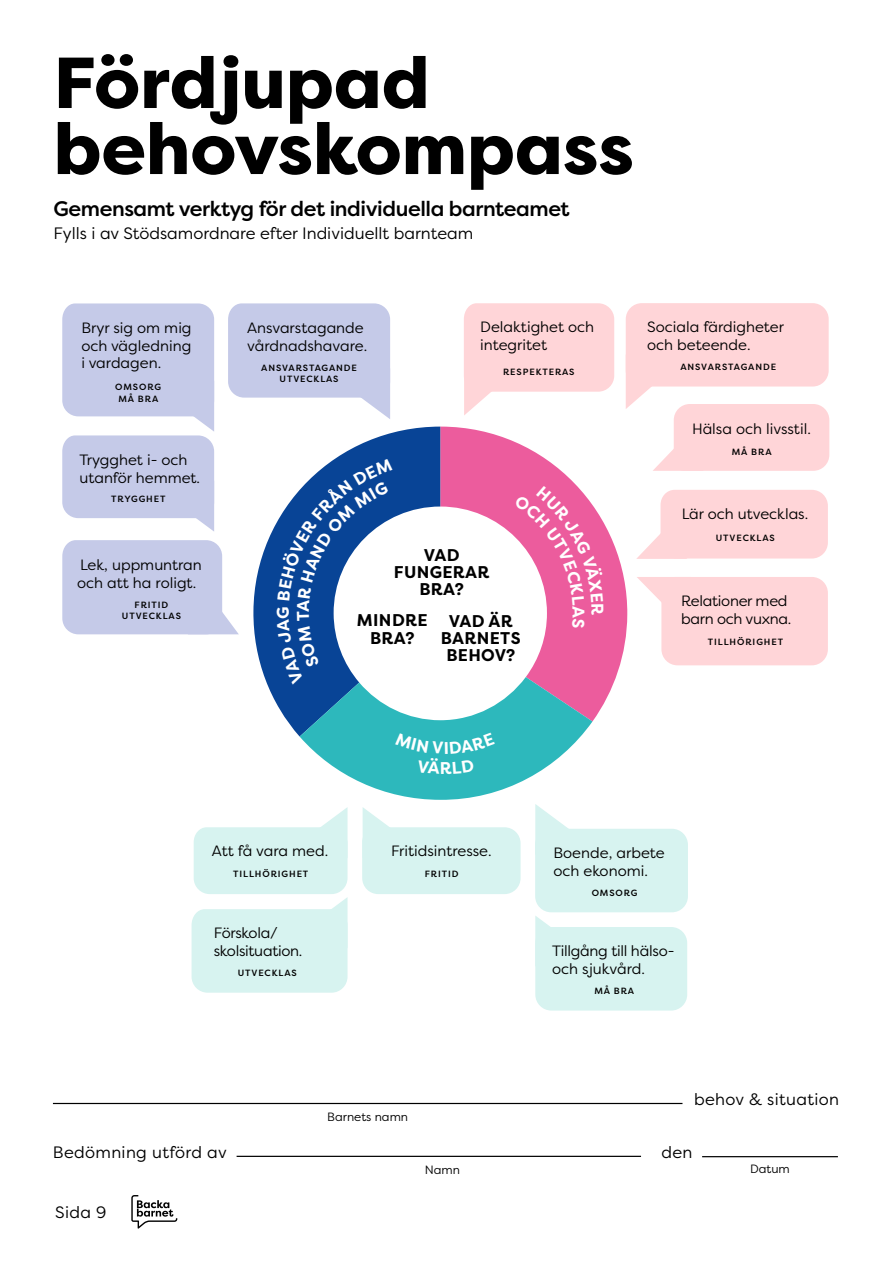
<style>
.page{position:relative;width:893px;height:1263px;background:#fff}
.page>*{position:absolute;margin:0;border:0;box-sizing:border-box;transform-origin:0 0}
.t1{font:800 72px/66px "Filson Pro";color:#000}
.t2{font:500 21px "Filson Pro";letter-spacing:-.02em;color:#000}
.t3{font:700 16.95px/17.4px "Filson Pro";letter-spacing:.02em;color:#000;text-align:center}
.t4{font:700 16.95px "Filson Pro";color:#fff}
.t5{font:16.5px "Filson Pro";color:#000}
.t6{font:16.5px "Filson Pro";letter-spacing:.02em;color:#000}
.t7{font:15px/17.9px "Filson Pro";color:#000}
.t8{font:15px/17.9px "Filson Pro";letter-spacing:-.02em;color:#000}
.t9{font:12px "Filson Pro";color:#000}
.t10{font:500 9px/11.2px "Filson Pro";letter-spacing:.1em;color:#000;text-align:center}
</style>
<div class="page">
<hr style="left:53px;top:1103px;width:629px;height:1px;background:#000">
<hr style="left:702px;top:1156px;width:136px;height:1px;background:#000">
<hr style="left:237px;top:1156px;width:404px;height:1px;background:#000">
<svg style="left:131px;top:1195px;width:46px;height:33px"></svg>
<svg style="left:62px;top:303px;width:767px;height:707px"></svg>
<h1 class="t1" style="left:54px;top:51px;width:582px">Fördjupad behovskompass</h1>
<h2 class="t2" style="left:54px;top:194px;width:518px">Gemensamt verktyg för det individuella barnteamet</h2>
<p class="t5" style="left:54px;top:223px;width:421px">Fylls i av Stödsamordnare efter Individuellt barnteam</p>
<p class="t7" style="left:81px;top:318px;width:112px;text-align:justify">Bryr sig om mig och vägledning i vardagen.</p>
<p class="t10" style="left:115px;top:381px;width:47px">OMSORG<br>MÅ BRA</p>
<p class="t7" style="left:79px;top:450px;width:122px">Trygghet i- och utanför hemmet.</p>
<p class="t10" style="left:111px;top:493px;width:56px">TRYGGHET</p>
<p class="t7" style="left:77px;top:556px;width:126px">Lek, uppmuntran och att ha roligt.</p>
<p class="t10" style="left:122px;top:599px;width:60px">FRITID<br>UTVECKLAS</p>
<p class="t7" style="left:247px;top:318px;width:121px">Ansvarstagande vårdnadshavare.</p>
<p class="t10" style="left:261px;top:362px;width:97px">ANSVARSTAGANDE<br>UTVECKLAS</p>
<p class="t7" style="left:480px;top:318px;width:116px">Delaktighet och integritet</p>
<p class="t10" style="left:503px;top:366px;width:73px">RESPEKTERAS</p>
<p class="t4" style="left:272px;top:619px;width:14px;rotate:-90deg">G</p>
<p class="t3" style="left:394px;top:546px;width:97px">VAD<br>FUNGERAR<br>BRA?</p>
<p class="t3" style="left:357px;top:612px;width:72px">MINDRE<br>BRA?</p>
<p class="t3" style="left:441px;top:612px;width:81px">VAD ÄR<br>BARNETS<br>BEHOV?</p>
<p class="t7" style="left:647px;top:318px;width:138px">Sociala färdigheter och beteende.</p>
<p class="t10" style="left:680px;top:361px;width:97px">ANSVARSTAGANDE</p>
<p class="t7" style="left:692px;top:420px;width:120px">Hälsa och livsstil.</p>
<p class="t10" style="left:732px;top:446px;width:41px">MÅ BRA</p>
<p class="t7" style="left:682px;top:504px;width:128px">Lär och utvecklas.</p>
<p class="t10" style="left:716px;top:532px;width:60px">UTVECKLAS</p>
<p class="t8" style="left:681px;top:592px;width:112px">Relationer med barn och vuxna.</p>
<p class="t10" style="left:708px;top:636px;width:77px">TILLHÖRIGHET</p>
<p class="t4" style="left:440px;top:757px;width:13px">R</p>
<p class="t7" style="left:212px;top:842px;width:118px">Att få vara med.</p>
<p class="t7" style="left:391px;top:842px;width:102px">Fritidsintresse.</p>
<p class="t7" style="left:553px;top:843px;width:113px">Boende, arbete och ekonomi.</p>
<p class="t10" style="left:233px;top:868px;width:77px">TILLHÖRIGHET</p>
<p class="t10" style="left:425px;top:868px;width:35px">FRITID</p>
<p class="t8" style="left:214px;top:924px;width:90px">Förskola/ skolsituation.</p>
<p class="t10" style="left:238px;top:967px;width:60px">UTVECKLAS</p>
<p class="t9" style="left:327px;top:1109px;width:82px">Barnets namn</p>
<p class="t10" style="left:592px;top:887px;width:47px">OMSORG</p>
<p class="t8" style="left:552px;top:941px;width:124px">Tillgång till hälso&shy;och sjukvård.</p>
<p class="t10" style="left:594px;top:985px;width:41px">MÅ BRA</p>
<p class="t6" style="left:694px;top:1088px;width:146px">behov &amp; situation</p>
<p class="t6" style="left:53px;top:1141px;width:175px">Bedömning utförd av</p>
<p class="t5" style="left:661px;top:1141px;width:33px">den</p>
<p class="t9" style="left:425px;top:1161px;width:37px">Namn</p>
<p class="t9" style="left:750px;top:1161px;width:41px">Datum</p>
<p class="t5" style="left:55px;top:1201px;width:53px">Sida 9</p>
</div>
